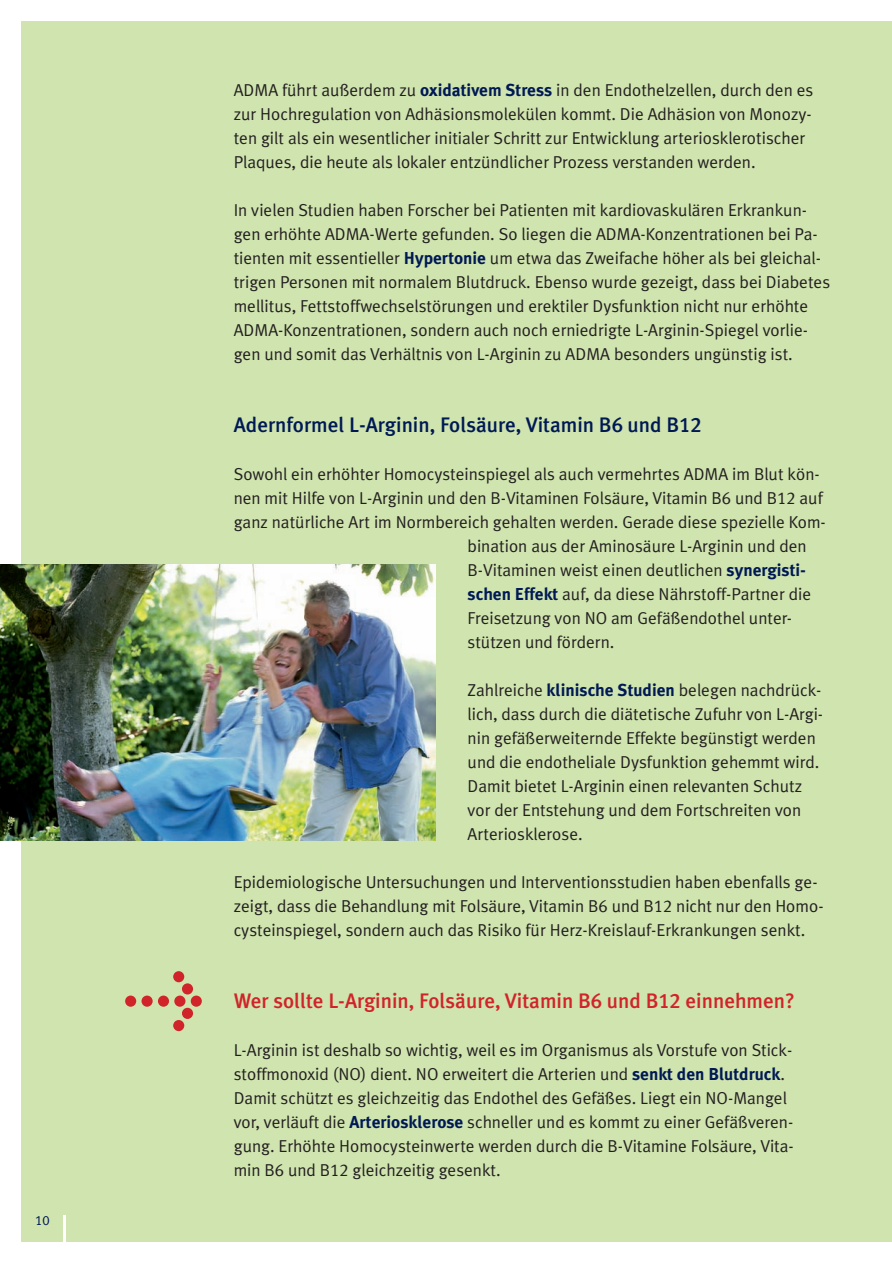
<style>
.page{position:relative;width:892px;height:1263px;background:#fff}
.page>*{position:absolute;margin:0;border:0;box-sizing:border-box;transform-origin:0 0}
.t1{font:500 21px "Meta Plus";color:#d1232a}
.t2{font:500 21px "Meta Plus";color:#001954}
.t3{font:17.25px/24px "Meta Plus Normal";color:#231f20}
.t4{font:13.5px "Meta Plus Normal Caps";color:#001954}
.s1{font-family:"Meta Plus";font-weight:700;color:#001954}
.s2{font-family:"Meta Plus Medium Caps";font-weight:400}
.s3{font-family:"Meta Plus Normal Caps"}
</style>
<div class="page">
<div style="left:21px;top:22px;width:871px;height:1220px;background:#cfe4ae"></div>
<img style="left:0;top:565px;width:436px;height:275px">
<svg style="left:125px;top:971px;width:77px;height:60px"></svg>
<hr style="left:64px;top:1215px;width:2px;height:48px;background:#fff">
<p class="t4" style="left:35px;top:1212px;width:16px">10</p>
<p class="t3" style="left:234px;top:80px;width:581px">ADMA führt außerdem zu <span class="s1">oxidativem Stress</span> in den Endothelzellen, durch den es zur Hochregulation von Adhäsionsmolekülen kommt. Die Adhäsion von Monozy&shy;ten gilt als ein wesentlicher initialer Schritt zur Entwicklung arteriosklerotischer Plaques, die heute als lokaler entzündlicher Prozess verstanden werden.</p>
<p class="t3" style="left:234px;top:200px;width:598px">In vielen Studien haben Forscher bei Patienten mit kardiovaskulären Erkrankun&shy;gen erhöhte ADMA-Werte gefunden. So liegen die ADMA-Konzentrationen bei Pa&shy;tienten mit essentieller <span class="s1">Hypertonie</span> um etwa das Zweifache höher als bei gleichal&shy;trigen Personen mit normalem Blutdruck. Ebenso wurde gezeigt, dass bei Diabetes mellitus, Fettstoffwechselstörungen und erektiler Dysfunktion nicht nur erhöhte ADMA-Konzentrationen, sondern auch noch erniedrigte L-Arginin-Spiegel vorlie&shy;gen und somit das Verhältnis von L-Arginin zu ADMA besonders ungünstig ist.</p>
<p class="t2" style="left:234px;top:417px;width:469px">Adernformel L-Arginin, Folsäure, Vitamin B<span class="s2">6</span> und B<span class="s2">12</span></p>
<p class="t3" style="left:234px;top:464px;width:587px">Sowohl ein erhöhter Homocysteinspiegel als auch vermehrtes ADMA im Blut kön-</p>
<p class="t3" style="left:234px;top:488px;width:591px">nen mit Hilfe von L-Arginin und den B-Vitaminen Folsäure, Vitamin B<span class="s3">6</span> und B<span class="s3">12</span> auf</p>
<p class="t3" style="left:234px;top:512px;width:594px">ganz natürliche Art im Normbereich gehalten werden. Gerade diese spezielle Kom-</p>
<p class="t3" style="left:468px;top:536px;width:341px">bination aus der Aminosäure L-Arginin und den</p>
<p class="t3" style="left:468px;top:560px;width:340px">B-Vitaminen weist einen deutlichen <span class="s1">synergisti-</span></p>
<p class="t3" style="left:468px;top:584px;width:345px"><span class="s1">schen Effekt</span> auf, da diese Nährstoff-Partner die</p>
<p class="t3" style="left:468px;top:608px;width:326px">Freisetzung von NO am Gefäßendothel unter-</p>
<p class="t3" style="left:468px;top:632px;width:148px">stützen und fördern.</p>
<p class="t3" style="left:468px;top:680px;width:357px">Zahlreiche <span class="s1">klinische Studien</span> belegen nachdrück&shy;lich, dass durch die diätetische Zufuhr von L-Argi&shy;nin gefäßerweiternde Effekte begünstigt werden und die endotheliale Dysfunktion gehemmt wird.<br>Damit bietet L-Arginin einen relevanten Schutz vor der Entstehung und dem Fortschreiten von Arteriosklerose.</p>
<p class="t3" style="left:234px;top:872px;width:591px">Epidemiologische Untersuchungen und Interventionsstudien haben ebenfalls ge&shy;zeigt, dass die Behandlung mit Folsäure, Vitamin B<span class="s3">6</span> und B<span class="s3">12</span> nicht nur den Homo&shy;cysteinspiegel, sondern auch das Risiko für Herz-Kreislauf-Erkrankungen senkt.</p>
<p class="t1" style="left:234px;top:993px;width:563px">Wer sollte L-Arginin, Folsäure, Vitamin B<span class="s2">6</span> und B<span class="s2">12</span> einnehmen?</p>
<p class="t3" style="left:234px;top:1040px;width:562px">L-Arginin ist deshalb so wichtig, weil es im Organismus als Vorstufe von Stick&shy;stoffmonoxid (NO) dient. NO erweitert die Arterien und <span class="s1">senkt den Blutdruck</span>.<br>Damit schützt es gleichzeitig das Endothel des Gefäßes. Liegt ein NO-Mangel vor, verläuft die <span class="s1">Arteriosklerose</span> schneller und es kommt zu einer Gefäßveren&shy;gung. Erhöhte Homocysteinwerte werden durch die B-Vitamine Folsäure, Vita&shy;min B<span class="s3">6</span> und B<span class="s3">12</span> gleichzeitig gesenkt.</p>
</div>
